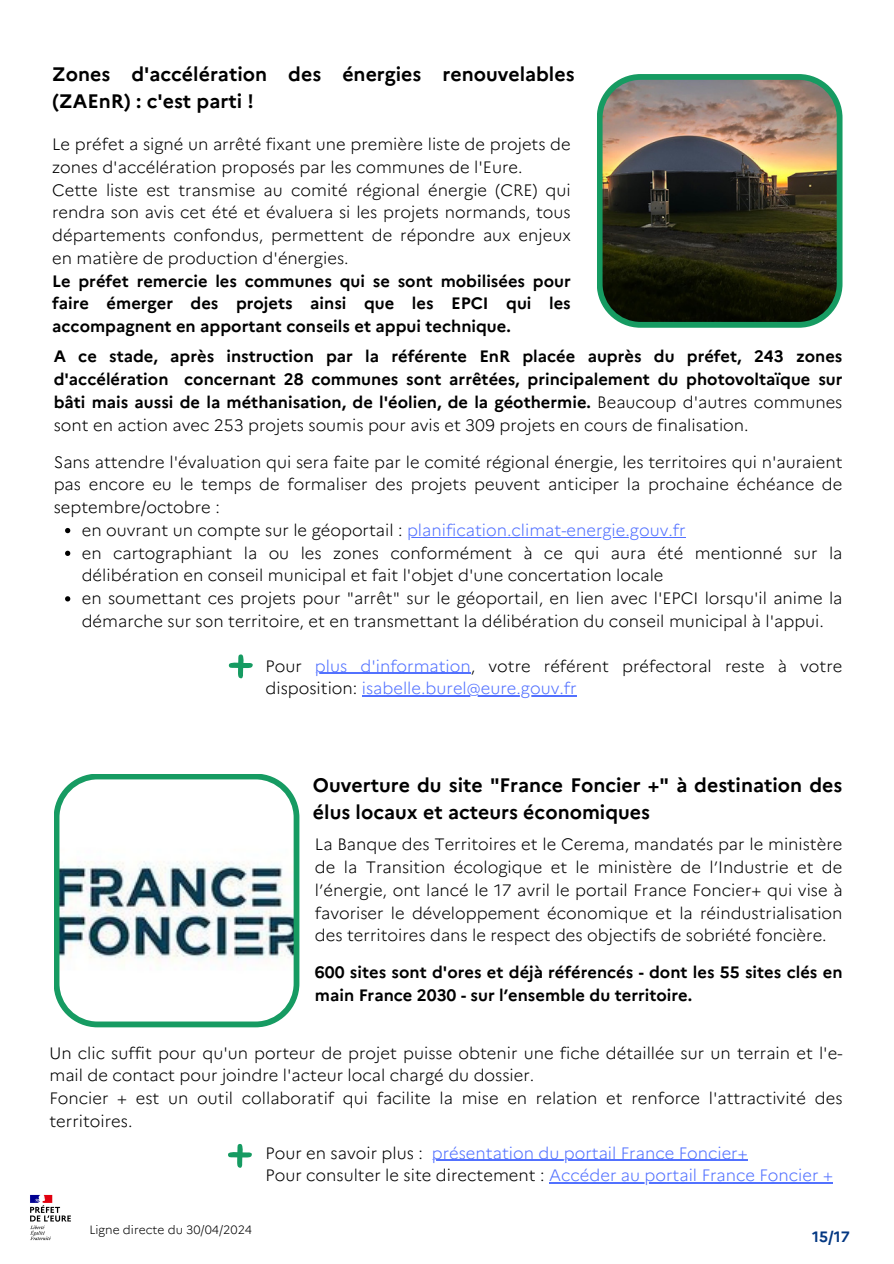
<style>
.page{position:relative;width:894px;height:1264px;background:#fff}
.page>*{position:absolute;margin:0;border:0;box-sizing:border-box;transform-origin:0 0}
.t1{font:700 19.5px/27px "Marianne";color:#000}
.t2{font:300 16.5px/22.8px "Marianne";color:#000}
.t3{font:700 16.5px/22.8px "Marianne";color:#000;text-align:justify}
.t4{font:300 16.5px/22.5px "Marianne";color:#5271ff}
.t5{font:700 15px "Marianne";color:#033782}
.t6{font:300 12px "Marianne";color:#000}
.s1{font-weight:300}
.s2{color:#000}
.s3{color:#5271ff}
</style>
<div class="page">
<img style="left:30px;top:1194px;width:41px;height:47px">
<img style="left:597px;top:74px;width:245px;height:254px">
<svg style="left:65px;top:528px;width:5px;height:5px"></svg>
<hr style="left:407px;top:536px;width:278px;height:1px;background:#5271ff">
<svg style="left:65px;top:550px;width:5px;height:6px"></svg>
<svg style="left:65px;top:596px;width:5px;height:5px"></svg>
<svg style="left:228px;top:654px;width:25px;height:24px"></svg>
<svg style="left:54px;top:774px;width:245px;height:253px"></svg>
<svg style="left:228px;top:1144px;width:24px;height:23px"></svg>
<hr style="left:315px;top:672px;width:155px;height:2px;background:#5271ff">
<hr style="left:362px;top:695px;width:214px;height:1px;background:#5271ff">
<hr style="left:431px;top:1159px;width:316px;height:1px;background:#5271ff">
<hr style="left:549px;top:1182px;width:283px;height:1px;background:#5271ff">
<p class="t1" style="left:52px;top:61px;width:524px">Zones d'accélération des énergies renouvelables (ZAEnR) : c'est parti !</p>
<h3 class="t2" style="left:52px;top:133px;width:520px">Le préfet a signé un arrêté fixant une première liste de projets de zones d'accélération proposés par les communes de l'Eure.<br>Cette liste est transmise au comité régional énergie (CRE) qui rendra son avis cet été et évaluera si les projets normands, tous départements confondus, permettent de répondre aux enjeux en matière de production d'énergies.</h3>
<p class="t3" style="left:52px;top:269px;width:520px">Le préfet remercie les communes qui se sont mobilisées pour faire émerger des projets ainsi que les EPCI qui les accompagnent en apportant conseils et appui technique.</p>
<p class="t3" style="left:54px;top:345px;width:790px">A ce stade, après instruction par la référente EnR placée auprès du préfet, 243 zones d'accélération concernant 28 communes sont arrêtées, principalement du photovoltaïque sur bâti mais aussi de la méthanisation, de l'éolien, de la géothermie. <span class="s1">Beaucoup d'autres communes</span></p>
<p class="t2" style="left:54px;top:413px;width:696px">sont en action avec 253 projets soumis pour avis et 309 projets en cours de finalisation.</p>
<p class="t2" style="left:54px;top:450px;width:790px">Sans attendre l'évaluation qui sera faite par le comité régional énergie, les territoires qui n'auraient</p>
<p class="t2" style="left:54px;top:473px;width:790px">pas encore eu le temps de formaliser des projets peuvent anticiper la prochaine échéance de</p>
<p class="t2" style="left:54px;top:496px;width:168px">septembre/octobre :</p>
<p class="t4" style="left:82px;top:518px;width:605px"><span class="s2">en ouvrant un compte sur le géoportail :</span> planification.climat-energie.gouv.fr</p>
<h3 class="t2" style="left:82px;top:541px;width:762px">en cartographiant la ou les zones conformément à ce qui aura été mentionné sur la</h3>
<h3 class="t2" style="left:82px;top:564px;width:762px">délibération en conseil municipal et fait l'objet d'une concertation locale<br>en soumettant ces projets pour "arrêt" sur le géoportail, en lien avec l'EPCI lorsqu'il anime la</h3>
<p class="t2" style="left:82px;top:609px;width:743px">démarche sur son territoire, et en transmettant la délibération du conseil municipal à l'appui.</p>
<h3 class="t2" style="left:265px;top:654px;width:578px;text-indent:49px"><span class="s3">plus d'information</span>, votre référent préfectoral reste à votre disposition: <span class="s3">isabelle.burel@eure.gouv.fr</span></h3>
<h1 class="t2" style="left:265px;top:654px;width:38px">Pour</h1>
<p class="t1" style="left:313px;top:771px;width:531px">Ouverture du site "France Foncier +" à destination des élus locaux et acteurs économiques</p>
<p class="t2" style="left:315px;top:833px;width:529px;text-align:justify">La Banque des Territoires et le Cerema, mandatés par le ministère de la Transition écologique et le ministère de l’Industrie et de l’énergie, ont lancé le 17 avril le portail France Foncier+ qui vise à favoriser le développement économique et la réindustrialisation des territoires dans le respect des objectifs de sobriété foncière.</p>
<h3 class="t3" style="left:315px;top:960px;width:529px">600 sites sont d'ores et déjà référencés - dont les 55 sites clés en main France 2030 - sur l’ensemble du territoire.</h3>
<p class="t2" style="left:49px;top:1041px;width:794px">Un clic suffit pour qu'un porteur de projet puisse obtenir une fiche détaillée sur un terrain et l'e&shy;mail de contact pour joindre l'acteur local chargé du dossier.<br>Foncier + est un outil collaboratif qui facilite la mise en relation et renforce l'attractivité des territoires.</p>
<h2 class="t4" style="left:265px;top:1141px;width:568px"><span class="s2">Pour en savoir plus :</span> présentation du portail France Foncier+<br><span class="s2">Pour consulter le site directement :</span> Accéder au portail France Foncier +</h2>
<p class="t6" style="left:89px;top:1222px;width:164px">Ligne directe du 30/04/2024</p>
<h3 class="t5" style="left:812px;top:1227px;width:39px">15/17</h3>
</div>
